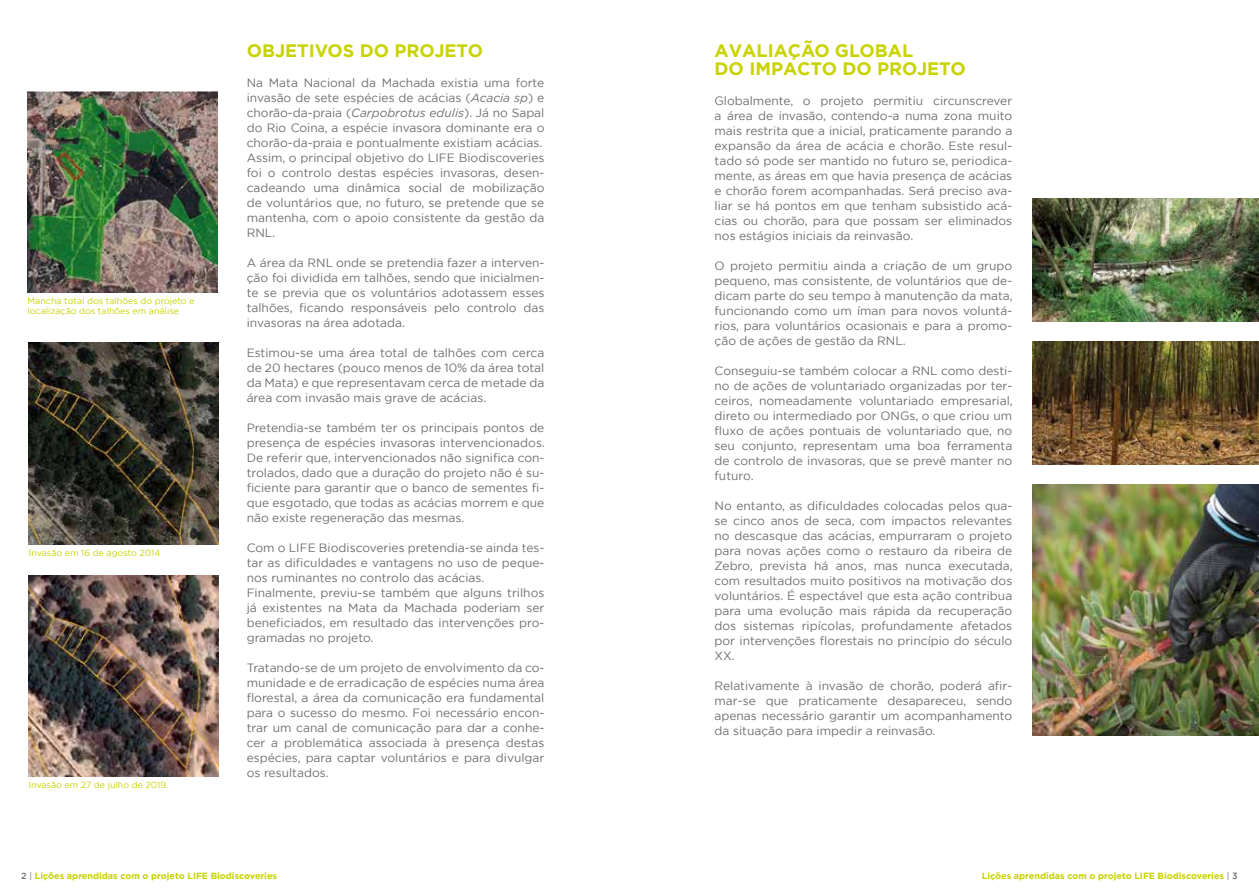
<style>
.page{position:relative;width:1259px;height:893px;background:#fff}
.page>*{position:absolute;margin:0;border:0;box-sizing:border-box;transform-origin:0 0}
.t1{font:700 18px/18px "Gotham";color:#c8d300}
.t2{font:12px/15px "Gotham";color:#706f6f;text-align:justify}
.t3{font:700 9px "Gotham";color:#c8d300}
.t4{font:8.85px/10.6px "Gotham";color:#c8d300}
.s1{font-style:italic}
.s2{font-weight:500;color:#706f6f}
.s3{font-weight:400;color:#706f6f}
</style>
<div class="page">
<img style="left:28px;top:91px;width:189px;height:202px">
<img style="left:29px;top:343px;width:189px;height:201px">
<img style="left:29px;top:575px;width:189px;height:202px">
<img style="left:1032px;top:342px;width:227px;height:123px">
<img style="left:1032px;top:198px;width:227px;height:124px">
<img style="left:1032px;top:485px;width:227px;height:251px">
<p class="t4" style="left:28px;top:295px;width:168px">Mancha total dos talhões do projeto e localização dos talhões em análise</p>
<p class="t4" style="left:29px;top:548px;width:133px">Invasão em 16 de agosto 2014</p>
<p class="t4" style="left:29px;top:780px;width:141px">Invasão em 27 de julho de 2019.</p>
<h1 class="t1" style="left:247px;top:41px;width:238px">OBJETIVOS DO PROJETO</h1>
<p class="t2" style="left:247px;top:75px;width:299px;text-align:left">Na Mata Nacional da Machada existia uma forte invasão de sete espécies de acácias (<span class="s1">Acacia sp</span>) e chorão-da-praia (<span class="s1">Carpobrotus edulis</span>). Já no Sapal do Rio Coina, a espécie invasora dominante era o chorão-da-praia e pontualmente existiam acácias.<br>Assim, o principal objetivo do LIFE Biodiscoveries foi o controlo destas espécies invasoras, desen&shy;cadeando uma dinâmica social de mobilização de voluntários que, no futuro, se pretende que se mantenha, com o apoio consistente da gestão da RNL.</p>
<p class="t2" style="left:247px;top:255px;width:299px">A área da RNL onde se pretendia fazer a interven&shy;ção foi dividida em talhões, sendo que inicialmen&shy;te se previa que os voluntários adotassem esses talhões, ficando responsáveis pelo controlo das invasoras na área adotada.</p>
<p class="t2" style="left:247px;top:345px;width:299px">Estimou-se uma área total de talhões com cerca de 20 hectares (pouco menos de 10% da área total da Mata) e que representavam cerca de metade da área com invasão mais grave de acácias.</p>
<p class="t2" style="left:247px;top:420px;width:300px">Pretendia-se também ter os principais pontos de presença de espécies invasoras intervencionados.<br>De referir que, intervencionados não significa con&shy;trolados, dado que a duração do projeto não é su&shy;ficiente para garantir que o banco de sementes fi&shy;que esgotado, que todas as acácias morrem e que não existe regeneração das mesmas.</p>
<p class="t2" style="left:247px;top:540px;width:299px;text-align:left">Com o LIFE Biodiscoveries pretendia-se ainda tes&shy;tar as dificuldades e vantagens no uso de peque&shy;nos ruminantes no controlo das acácias.<br>Finalmente, previu-se também que alguns trilhos já existentes na Mata da Machada poderiam ser beneficiados, em resultado das intervenções pro&shy;gramadas no projeto.</p>
<p class="t2" style="left:247px;top:660px;width:299px">Tratando-se de um projeto de envolvimento da co&shy;munidade e de erradicação de espécies numa área florestal, a área da comunicação era fundamental para o sucesso do mesmo. Foi necessário encon&shy;trar um canal de comunicação para dar a conhe&shy;cer a problemática associada à presença destas espécies, para captar voluntários e para divulgar os resultados.</p>
<p class="t3" style="left:21px;top:870px;width:257px"><span class="s2">2</span> <span class="s3">|</span> Lições aprendidas com o projeto LIFE Biodiscoveries</p>
<h1 class="t1" style="left:714px;top:41px;width:253px">AVALIAÇÃO GLOBAL<br>DO IMPACTO DO PROJETO</h1>
<p class="t2" style="left:714px;top:93px;width:299px">Globalmente, o projeto permitiu circunscrever a área de invasão, contendo-a numa zona muito mais restrita que a inicial, praticamente parando a expansão da área de acácia e chorão. Este resul&shy;tado só pode ser mantido no futuro se, periodica&shy;mente, as áreas em que havia presença de acácias e chorão forem acompanhadas. Será preciso ava&shy;liar se há pontos em que tenham subsistido acá&shy;cias ou chorão, para que possam ser eliminados nos estágios iniciais da reinvasão.</p>
<p class="t2" style="left:714px;top:258px;width:300px">O projeto permitiu ainda a criação de um grupo pequeno, mas consistente, de voluntários que de&shy;dicam parte do seu tempo à manutenção da mata, funcionando como um íman para novos voluntá&shy;rios, para voluntários ocasionais e para a promo&shy;ção de ações de gestão da RNL.</p>
<p class="t2" style="left:714px;top:363px;width:300px">Conseguiu-se também colocar a RNL como desti&shy;no de ações de voluntariado organizadas por ter&shy;ceiros, nomeadamente voluntariado empresarial, direto ou intermediado por ONGs, o que criou um fluxo de ações pontuais de voluntariado que, no seu conjunto, representam uma boa ferramenta de controlo de invasoras, que se prevê manter no futuro.</p>
<p class="t2" style="left:714px;top:498px;width:300px">No entanto, as dificuldades colocadas pelos qua&shy;se cinco anos de seca, com impactos relevantes no descasque das acácias, empurraram o projeto para novas ações como o restauro da ribeira de Zebro, prevista há anos, mas nunca executada, com resultados muito positivos na motivação dos voluntários. É espectável que esta ação contribua para uma evolução mais rápida da recuperação dos sistemas ripícolas, profundamente afetados por intervenções florestais no princípio do século XX.</p>
<p class="t2" style="left:714px;top:678px;width:299px">Relativamente à invasão de chorão, poderá afir&shy;mar-se que praticamente desapareceu, sendo apenas necessário garantir um acompanhamento da situação para impedir a reinvasão.</p>
<p class="t3" style="left:982px;top:870px;width:257px">Lições aprendidas com o projeto LIFE Biodiscoveries <span class="s3">|</span> <span class="s2">3</span></p>
</div>
